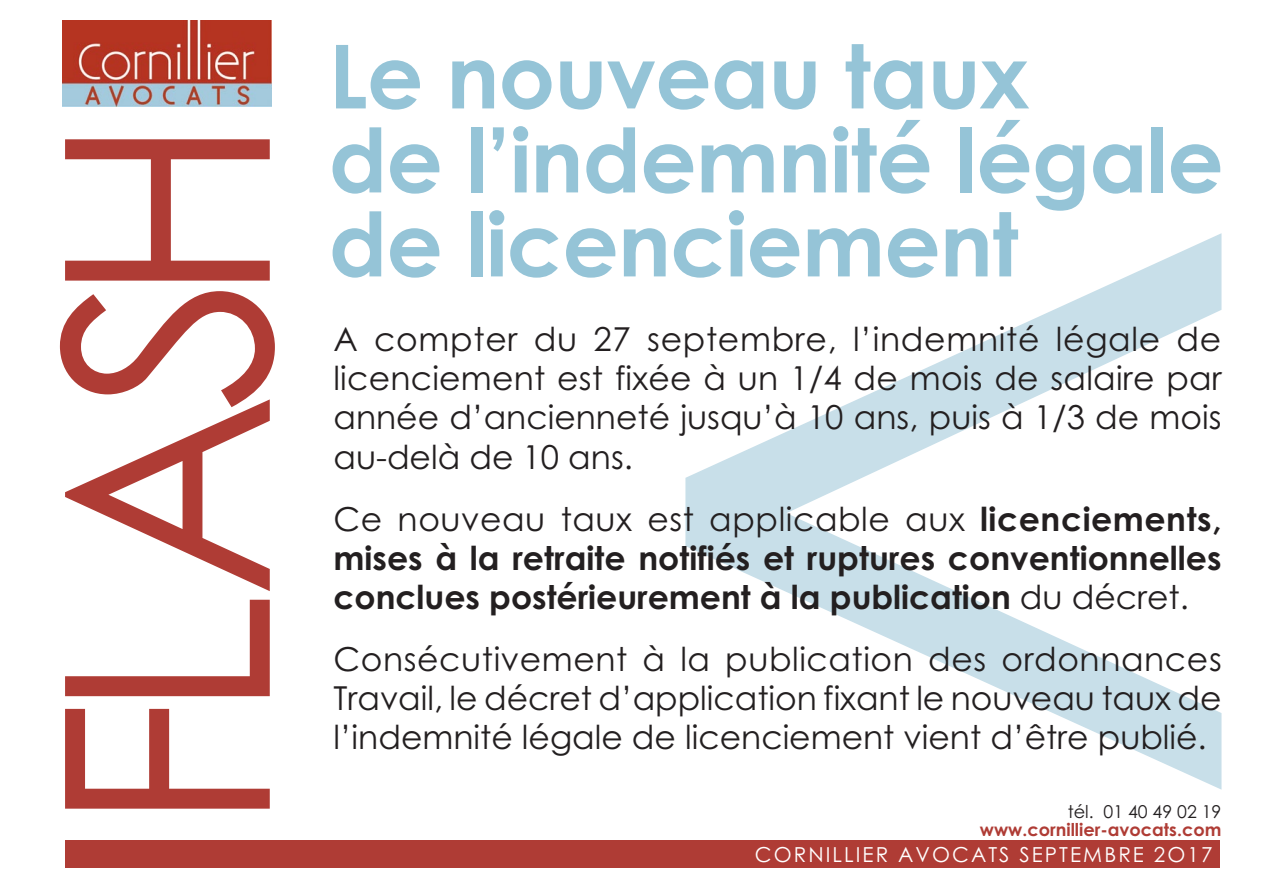
<style>
.page{position:relative;width:1276px;height:893px;background:#fff}
.page>*{position:absolute;margin:0;border:0;box-sizing:border-box;transform-origin:0 0}
.t1{font:1063.5px "Century Gothic";color:#c8dfe9}
.t2{font:285px "Century Gothic";letter-spacing:-.07em;color:#af3c35}
.t3{font:700 88.5px/84px "Century Gothic";letter-spacing:-.01em;color:#95c4d7}
.t4{font:33px/39px "Century Gothic";color:#231f20;text-align:justify}
.t5{font:700 33px/39px "Century Gothic";color:#231f20;text-align:justify}
.t6{font:20.7px "Century Gothic";letter-spacing:.1em;color:#fff}
.t7{font:700 17.7px "Century Gothic";color:#af3c35}
.t8{font:17.7px "Century Gothic";color:#231f20}
.s1{font-weight:400}
</style>
<div class="page">
<div style="left:65px;top:840px;width:1154px;height:28px;background:#af3c35"></div>
<img style="left:62px;top:20px;width:210px;height:87px">
<h2 class="t2" style="left:-7px;top:833px;width:719px;rotate:-90deg">flash</h2>
<h3 class="t3" style="left:329px;top:33px;width:896px">Le nouveau taux<br>de l’indemnité légale de licenciement</h3>
<h1 class="t1" style="left:631px;top:-138px;width:646px">&lt;</h1>
<p class="t4" style="left:333px;top:320px;width:890px">A compter du 27 septembre, l’indemnité légale de licenciement est fixée à un 1/4 de mois de salaire par année d’ancienneté jusqu’à 10 ans, puis à 1/3 de mois au-delà de 10 ans.</p>
<p class="t5" style="left:333px;top:498px;width:889px"><span class="s1">Ce nouveau taux est applicable aux</span> licenciements, mises à la retraite notifiés et ruptures conventionnelles conclues postérieurement à la publication <span class="s1">du décret.</span></p>
<p class="t4" style="left:333px;top:639px;width:890px">Consécutivement à la publication des ordonnances Travail, le décret d’application fixant le nouveau taux de l’indemnité légale de licenciement vient d’être publié.</p>
<p class="t8" style="left:1067px;top:800px;width:155px">tél. 01 40 49 02 19</p>
<p class="t7" style="left:980px;top:818px;width:243px">www.cornillier-avocats.com</p>
<p class="t6" style="left:755px;top:842px;width:459px">cornillier avocats septembre 2O17</p>
</div>
